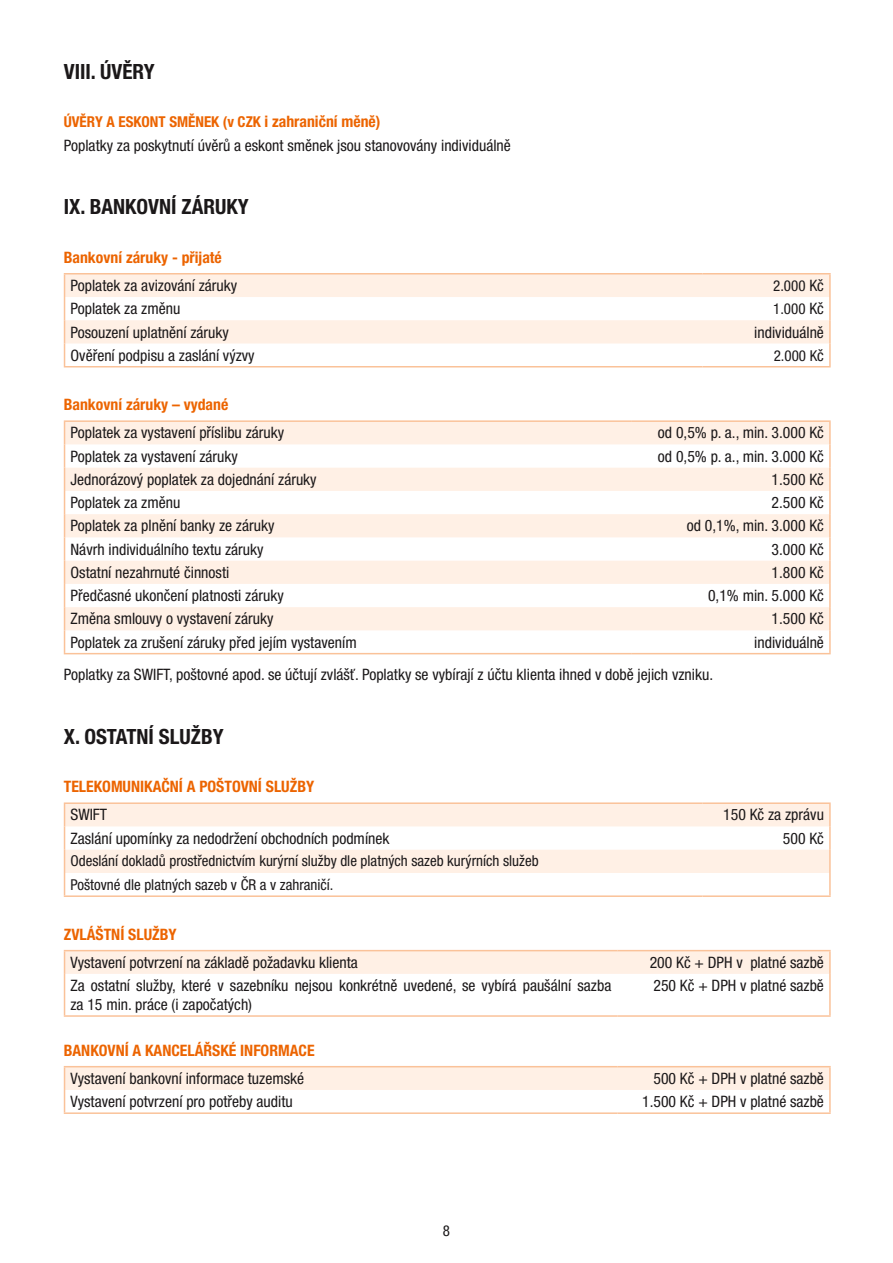
<style>
.page{position:relative;width:893px;height:1263px;background:#fff}
.page>*{position:absolute;margin:0;border:0;box-sizing:border-box;transform-origin:0 0}
.t1{font:700 condensed 21px "Helvetica Neue LT Pro";color:#1b1819}
.t2{font:condensed 15.75px/18.9px "Helvetica Neue LT Pro";color:#1b1819}
.t3{font:700 condensed 15.75px "Helvetica Neue LT Pro";color:#ec6400}
.t4{font:condensed 15px/23.9px "Helvetica Neue LT Pro";color:#1b1819}
.t5{font:700 condensed 15px "Helvetica Neue LT Pro";color:#ec6400}
.s1{font-size:15.75px}
</style>
<div class="page">
<svg style="left:65px;top:274px;width:764px;height:69px;fill:#fff0e5"></svg>
<hr style="left:64px;top:273px;width:638px;height:1px;background:#fac299">
<hr style="left:702px;top:273px;width:129px;height:1px;background:#fac299">
<hr style="left:829px;top:274px;width:2px;height:23px;background:#fac299">
<hr style="left:829px;top:297px;width:2px;height:23px;background:#fac299">
<hr style="left:829px;top:320px;width:2px;height:23px;background:#fac299">
<svg style="left:64px;top:274px;width:1px;height:92px"></svg>
<hr style="left:829px;top:343px;width:2px;height:23px;background:#fac299">
<hr style="left:64px;top:366px;width:638px;height:1px;background:#fac299">
<hr style="left:702px;top:366px;width:129px;height:1px;background:#fac299">
<svg style="left:65px;top:422px;width:764px;height:208px;fill:#fff0e5"></svg>
<hr style="left:64px;top:420px;width:567px;height:2px;background:#fac299">
<hr style="left:631px;top:420px;width:200px;height:2px;background:#fac299">
<hr style="left:829px;top:422px;width:2px;height:22px;background:#fac299">
<hr style="left:829px;top:444px;width:2px;height:24px;background:#fac299">
<hr style="left:829px;top:468px;width:2px;height:23px;background:#fac299">
<hr style="left:829px;top:491px;width:2px;height:23px;background:#fac299">
<hr style="left:829px;top:514px;width:2px;height:23px;background:#fac299">
<hr style="left:829px;top:537px;width:2px;height:24px;background:#fac299">
<hr style="left:829px;top:561px;width:2px;height:23px;background:#fac299">
<hr style="left:829px;top:584px;width:2px;height:23px;background:#fac299">
<hr style="left:829px;top:607px;width:2px;height:23px;background:#fac299">
<svg style="left:64px;top:422px;width:1px;height:231px"></svg>
<hr style="left:829px;top:630px;width:2px;height:23px;background:#fac299">
<hr style="left:64px;top:653px;width:567px;height:1px;background:#fac299">
<hr style="left:631px;top:653px;width:200px;height:1px;background:#fac299">
<svg style="left:65px;top:804px;width:764px;height:69px;fill:#fff0e5"></svg>
<hr style="left:64px;top:802px;width:638px;height:2px;background:#fac299">
<hr style="left:702px;top:802px;width:129px;height:2px;background:#fac299">
<hr style="left:829px;top:804px;width:2px;height:22px;background:#fac299">
<hr style="left:829px;top:826px;width:2px;height:24px;background:#fac299">
<hr style="left:829px;top:850px;width:2px;height:23px;background:#fac299">
<svg style="left:64px;top:804px;width:1px;height:91px"></svg>
<hr style="left:829px;top:873px;width:2px;height:22px;background:#fac299">
<hr style="left:64px;top:895px;width:638px;height:2px;background:#fac299">
<hr style="left:702px;top:895px;width:129px;height:2px;background:#fac299">
<hr style="left:64px;top:950px;width:553px;height:1px;background:#fac299">
<div style="left:64px;top:951px;width:765px;height:23px;background:#fff0e5"></div>
<hr style="left:617px;top:950px;width:214px;height:1px;background:#fac299">
<hr style="left:829px;top:951px;width:2px;height:23px;background:#fac299">
<hr style="left:64px;top:974px;width:1px;height:41px;background:#fac299">
<hr style="left:829px;top:974px;width:2px;height:41px;background:#fac299">
<hr style="left:64px;top:1015px;width:553px;height:2px;background:#fac299">
<hr style="left:617px;top:1015px;width:214px;height:2px;background:#fac299">
<hr style="left:64px;top:1066px;width:553px;height:1px;background:#fac299">
<hr style="left:617px;top:1066px;width:214px;height:1px;background:#fac299">
<hr style="left:829px;top:1067px;width:2px;height:23px;background:#fac299">
<svg style="left:64px;top:1067px;width:766px;height:45px"></svg>
<hr style="left:829px;top:1090px;width:2px;height:22px;background:#fac299">
<hr style="left:64px;top:1112px;width:553px;height:2px;background:#fac299">
<hr style="left:617px;top:1112px;width:214px;height:2px;background:#fac299">
<h1 class="t1" style="left:64px;top:59px;width:92px">VIII. ÚVĚRY</h1>
<p class="t5" style="left:64px;top:113px;width:318px">ÚVĚRY A ESKONT SMĚNEK (v CZK <span class="s1">i zahraniční měně)</span></p>
<p class="t2" style="left:64px;top:135px;width:449px">Poplatky za poskytnutí úvěrů a eskont směnek jsou stanovovány individuálně</p>
<h1 class="t1" style="left:64px;top:194px;width:186px">IX. BANKOVNÍ ZÁRUKY</h1>
<p class="t3" style="left:64px;top:248px;width:160px">Bankovní záruky - přijaté</p>
<p class="t2" style="left:71px;top:276px;width:168px">Poplatek za avizování záruky</p>
<p class="t4" style="left:773px;top:274px;width:52px">2.000 <span class="s1">Kč</span></p>
<p class="t2" style="left:71px;top:299px;width:111px">Poplatek za změnu</p>
<p class="t4" style="left:773px;top:297px;width:52px">1.000 <span class="s1">Kč</span></p>
<p class="t2" style="left:71px;top:322px;width:160px">Posouzení uplatnění záruky</p>
<p class="t2" style="left:754px;top:322px;width:71px">individuálně</p>
<p class="t2" style="left:71px;top:346px;width:186px">Ověření podpisu a zaslání výzvy</p>
<p class="t4" style="left:774px;top:343px;width:52px">2.000 K<span class="s1">č</span></p>
<p class="t3" style="left:64px;top:395px;width:166px">Bankovní záruky – vydané</p>
<p class="t2" style="left:71px;top:423px;width:215px">Poplatek za vystavení příslibu záruky</p>
<p class="t2" style="left:658px;top:423px;width:167px">od 0,5% p. a., min. 3.000 Kč</p>
<p class="t2" style="left:71px;top:446px;width:169px">Poplatek za vystavení záruky</p>
<p class="t2" style="left:658px;top:446px;width:167px">od 0,5% p. a., min. 3.000 Kč</p>
<p class="t2" style="left:71px;top:470px;width:248px">Jednorázový poplatek za dojednání záruky</p>
<p class="t2" style="left:771px;top:470px;width:54px">1.500 Kč</p>
<p class="t2" style="left:71px;top:493px;width:111px">Poplatek za změnu</p>
<p class="t2" style="left:771px;top:493px;width:54px">2.500 Kč</p>
<p class="t2" style="left:71px;top:516px;width:205px">Poplatek za plnění banky ze záruky</p>
<p class="t2" style="left:687px;top:516px;width:139px">od 0,1%, min. 3.000 Kč</p>
<p class="t2" style="left:71px;top:539px;width:195px">Návrh individuálního textu záruky</p>
<p class="t2" style="left:771px;top:539px;width:54px">3.000 Kč</p>
<p class="t2" style="left:71px;top:563px;width:160px">Ostatní nezahrnuté činnosti</p>
<p class="t2" style="left:771px;top:563px;width:54px">1.800 Kč</p>
<p class="t2" style="left:71px;top:586px;width:215px">Předčasné ukončení platnosti záruky</p>
<p class="t2" style="left:708px;top:586px;width:117px">0,1% min. 5.000 Kč</p>
<p class="t2" style="left:71px;top:609px;width:204px">Změna smlouvy o vystavení záruky</p>
<p class="t2" style="left:771px;top:609px;width:54px">1.500 Kč</p>
<p class="t2" style="left:71px;top:632px;width:288px">Poplatek za zrušení záruky před jejím vystavením</p>
<p class="t2" style="left:754px;top:632px;width:71px">individuálně</p>
<p class="t2" style="left:64px;top:665px;width:651px">Poplatky za SWIFT, poštovné apod. se účtují zvlášť. Poplatky se vybírají z účtu klienta ihned v době jejich vzniku.</p>
<h1 class="t1" style="left:64px;top:723px;width:161px">X. OSTATNÍ SLUŽBY</h1>
<p class="t3" style="left:64px;top:777px;width:252px">TELEKOMUNIKAČNÍ A POŠTOVNÍ SLUŽBY</p>
<p class="t2" style="left:71px;top:805px;width:38px">SWIFT</p>
<p class="t2" style="left:723px;top:805px;width:102px">150 Kč za zprávu</p>
<p class="t2" style="left:71px;top:828px;width:320px">Zaslání upomínky za nedodržení obchodních podmínek</p>
<p class="t2" style="left:783px;top:828px;width:43px">500 Kč</p>
<p class="t4" style="left:71px;top:849px;width:470px">Odeslání dokladů prostřednictvím kurýrní služby dle platných sazeb kurýrních služeb<br>Poštovné dle platných sazeb v ČR a v zahraničí.</p>
<p class="t3" style="left:64px;top:924px;width:114px">ZVLÁŠTNÍ SLUŽBY</p>
<p class="t2" style="left:71px;top:953px;width:289px">Vystavení potvrzení na základě požadavku klienta</p>
<p class="t2" style="left:650px;top:953px;width:176px">200 Kč + DPH v platné sazbě</p>
<p class="t2" style="left:71px;top:976px;width:542px">Za ostatní služby, které v sazebníku nejsou konkrétně uvedené, se vybírá paušální sazba za 15 min. práce (i započatých)</p>
<p class="t2" style="left:653px;top:976px;width:172px">250 Kč + DPH v platné sazbě</p>
<p class="t3" style="left:64px;top:1040px;width:252px">BANKOVNÍ A KANCELÁŘSKÉ INFORMACE</p>
<p class="t2" style="left:71px;top:1069px;width:235px">Vystavení bankovní informace tuzemské</p>
<p class="t2" style="left:653px;top:1069px;width:172px">500 Kč + DPH v platné sazbě</p>
<p class="t2" style="left:71px;top:1092px;width:224px">Vystavení potvrzení pro potřeby auditu</p>
<p class="t2" style="left:642px;top:1092px;width:183px">1.500 Kč + DPH v platné sazbě</p>
<p class="t4" style="left:443px;top:1219px;width:9px">8</p>
</div>
